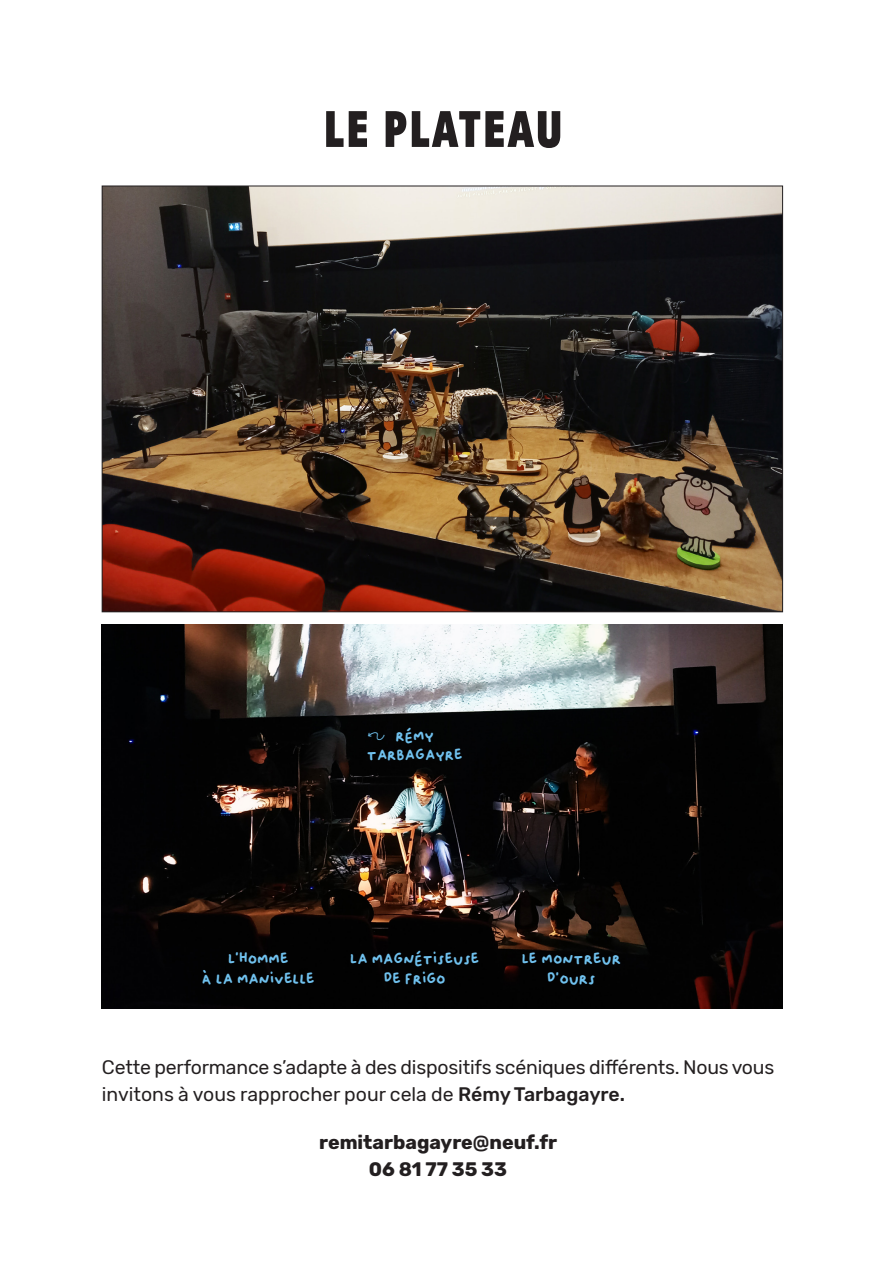
<style>
.page{position:relative;width:893px;height:1263px;background:#fff}
.page>*{position:absolute;margin:0;border:0;box-sizing:border-box;transform-origin:0 0}
.t1{font:700 54px "Jean Luc";letter-spacing:.03em;color:#231f20}
.t2{font:24.3px "KG Arrows";color:#70c1ee}
.t3{font:19.5px/27px "Rubik";letter-spacing:-.01em;color:#231f20}
.t4{font:700 19.5px "Rubik";color:#231f20}
.t5{font:16.2px "Oliver";color:#70c1ee}
.s1{font-weight:500}
</style>
<div class="page">
<img style="left:104px;top:188px;width:677px;height:422px">
<img style="left:102px;top:625px;width:681px;height:384px">
<h1 class="t1" style="left:323px;top:91px;width:240px">LE PLATEAU</h1>
<p class="t5" style="left:396px;top:727px;width:40px">rémy</p>
<p class="t5" style="left:367px;top:746px;width:97px">tarbagayre</p>
<p class="t2" style="left:386px;top:748px;width:20px;rotate:-180deg">p</p>
<p class="t5" style="left:228px;top:950px;width:62px">L’homme</p>
<p class="t5" style="left:202px;top:970px;width:114px">à la manivelle</p>
<p class="t5" style="left:350px;top:950px;width:131px">La magnétiseuse</p>
<p class="t5" style="left:384px;top:970px;width:63px">de frigo</p>
<p class="t5" style="left:522px;top:950px;width:101px">Le montreur</p>
<p class="t5" style="left:547px;top:970px;width:50px">d’ours</p>
<p class="t3" style="left:102px;top:1054px;width:674px">Cette performance s’adapte à des dispositifs scéniques différents. Nous vous invitons à vous rapprocher pour cela de <span class="s1">Rémy Tarbagayre.</span></p>
<p class="t4" style="left:319px;top:1131px;width:239px">remitarbagayre@neuf.fr</p>
<p class="t4" style="left:369px;top:1158px;width:140px">06 81 77 35 33</p>
</div>
